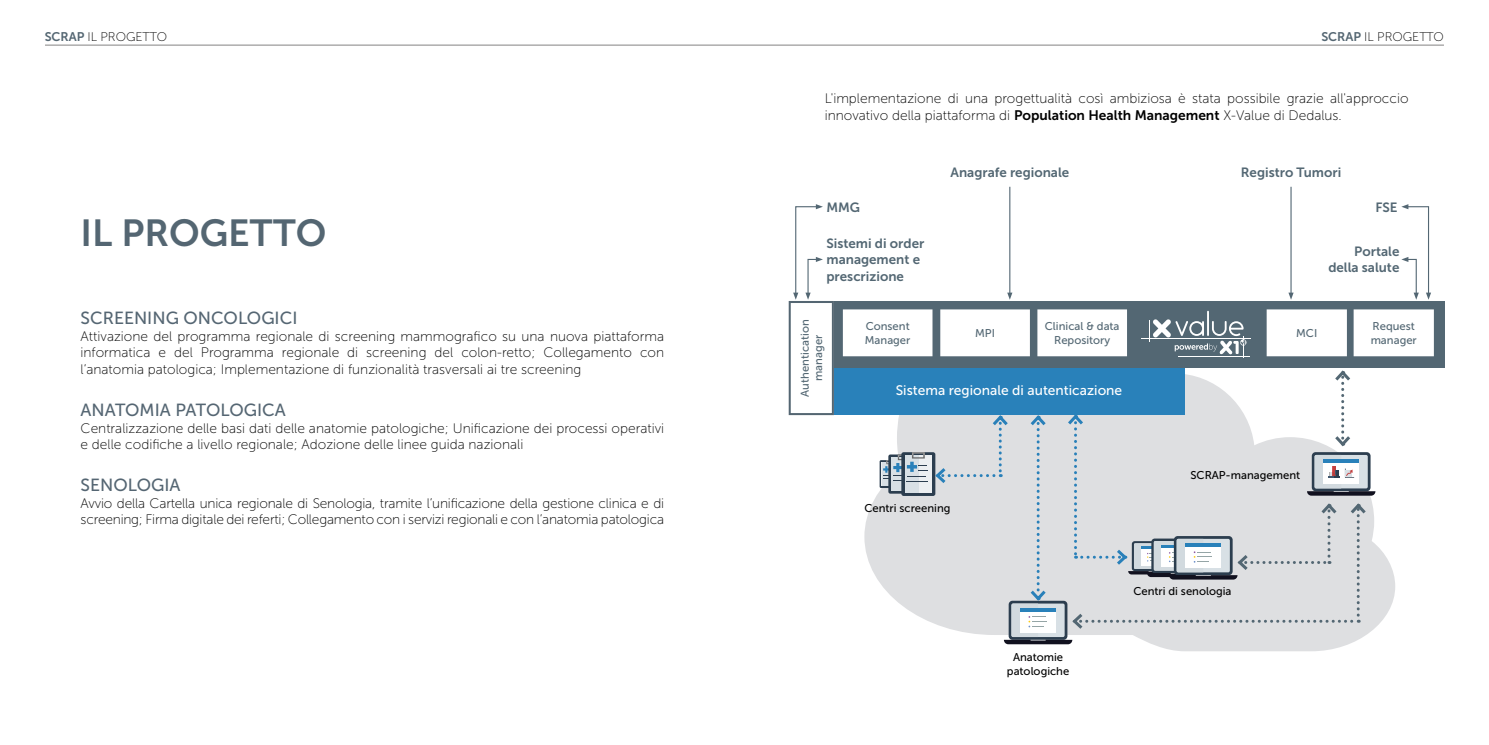
<style>
.page{position:relative;width:1489px;height:745px;background:#fff}
.page>*{position:absolute;margin:0;border:0;box-sizing:border-box;transform-origin:0 0}
.t1{font:37.5px "Museo Sans 700";color:#546672}
.t2{font:17.5px "Museo Sans 500";color:#556673}
.t3{font:13.75px/16.5px "Museo Sans 100";color:#000}
.t4{font:13.75px "Museo Sans 500";color:#fff}
.t5{font:13.38px/16px "Museo Sans 700";color:#536773;text-align:right}
.t6{font:12.5px "Museo Sans 100";color:#000}
.t7{font:11.25px/13.5px "Museo Sans 500";color:#536773}
.t8{font:11.25px/13.5px "Museo Sans 500";color:#000;text-align:center}
.s1{font-family:"Museo Sans 700";color:#546672}
.s2{font-family:"Museo Sans 700"}
</style>
<div class="page">
<svg style="left:864px;top:367px;width:530px;height:284px"></svg>
<hr style="left:1009px;top:187px;width:1px;height:107px;background:#536773">
<svg style="left:1007px;top:292px;width:5px;height:7px"></svg>
<hr style="left:1290px;top:187px;width:1px;height:107px;background:#536773">
<svg style="left:1288px;top:292px;width:5px;height:7px"></svg>
<svg style="left:879px;top:368px;width:496px;height:276px"></svg>
<div style="left:833px;top:301px;width:611px;height:66px;background:#536773"></div>
<hr style="left:1141px;top:338px;width:109px;height:1px;background:#fff">
<hr style="left:1177px;top:356px;width:72px;height:1px;background:#fff">
<hr style="left:1206px;top:310px;width:2px;height:26px;background:#fff">
<svg style="left:1149px;top:319px;width:97px;height:39px"></svg>
<div style="left:833px;top:367px;width:351px;height:47px;background:#2981ba"></div>
<svg style="left:842px;top:309px;width:285px;height:48px"></svg>
<svg style="left:1266px;top:309px;width:168px;height:48px"></svg>
<svg style="left:788px;top:204px;width:46px;height:212px"></svg>
<svg style="left:1401px;top:204px;width:29px;height:95px"></svg>
<hr style="left:45px;top:44px;width:1398px;height:2px;background:#9d9c9c">
<p class="t6" style="left:45px;top:30px;width:124px"><span class="s1">SCRAP</span> IL PROGETTO</p>
<p class="t6" style="left:1321px;top:30px;width:124px"><span class="s1">SCRAP</span> IL PROGETTO</p>
<p class="t3" style="left:824px;top:91px;width:585px">L'implementazione di una progettualità così ambiziosa è stata possibile grazie all'approccio innovativo della piattaforma di <span class="s2">Population Health Management</span> X-Value di Dedalus.</p>
<h1 class="t1" style="left:81px;top:212px;width:247px">IL PROGETTO</h1>
<p class="t2" style="left:81px;top:308px;width:218px">SCREENING ONCOLOGICI</p>
<p class="t3" style="left:81px;top:328px;width:585px;text-align:justify">Attivazione del programma regionale di screening mammografico su una nuova piattaforma informatica e del Programma regionale di screening del colon-retto; Collegamento con l’anatomia patologica; Implementazione di funzionalità trasversali ai tre screening</p>
<p class="t2" style="left:81px;top:400px;width:207px">ANATOMIA PATOLOGICA</p>
<p class="t3" style="left:81px;top:419px;width:585px">Centralizzazione delle basi dati delle anatomie patologiche; Unificazione dei processi operativi e delle codifiche a livello regionale; Adozione delle linee guida nazionali</p>
<p class="t2" style="left:81px;top:475px;width:101px">SENOLOGIA</p>
<p class="t3" style="left:81px;top:494px;width:585px">Avvio della Cartella unica regionale di Senologia, tramite l’unificazione della gestione clinica e di screening; Firma digitale dei referti; Collegamento con i servizi regionali e con l’anatomia patologica</p>
<p class="t5" style="left:950px;top:165px;width:120px">Anagrafe regionale</p>
<p class="t5" style="left:1240px;top:165px;width:102px">Registro Tumori</p>
<p class="t5" style="left:826px;top:199px;width:35px">MMG</p>
<p class="t5" style="left:1375px;top:199px;width:24px">FSE</p>
<p class="t5" style="left:1328px;top:243px;width:73px">Portale della salute</p>
<p class="t5" style="left:826px;top:235px;width:99px;text-align:left">Sistemi di order management e prescrizione</p>
<p class="t7" style="left:798px;top:396px;width:79px;text-align:center;rotate:-90deg">Authentication manager</p>
<p class="t7" style="left:975px;top:326px;width:21px">MPI</p>
<p class="t7" style="left:1296px;top:326px;width:23px">MCI</p>
<p class="t7" style="left:864px;top:319px;width:47px">Consent<br>Manager</p>
<p class="t7" style="left:1044px;top:319px;width:76px;text-align:center">Clinical &amp; data<br>Repository</p>
<p class="t7" style="left:1370px;top:319px;width:48px">Request manager</p>
<p class="t4" style="left:895px;top:382px;width:228px">Sistema regionale di autenticazione</p>
<p class="t8" style="left:864px;top:501px;width:87px">Centri screening</p>
<p class="t8" style="left:1006px;top:650px;width:64px">Anatomie patologiche</p>
<p class="t8" style="left:1190px;top:468px;width:111px">SCRAP-management</p>
<p class="t8" style="left:1133px;top:584px;width:100px">Centri di senologia</p>
</div>
